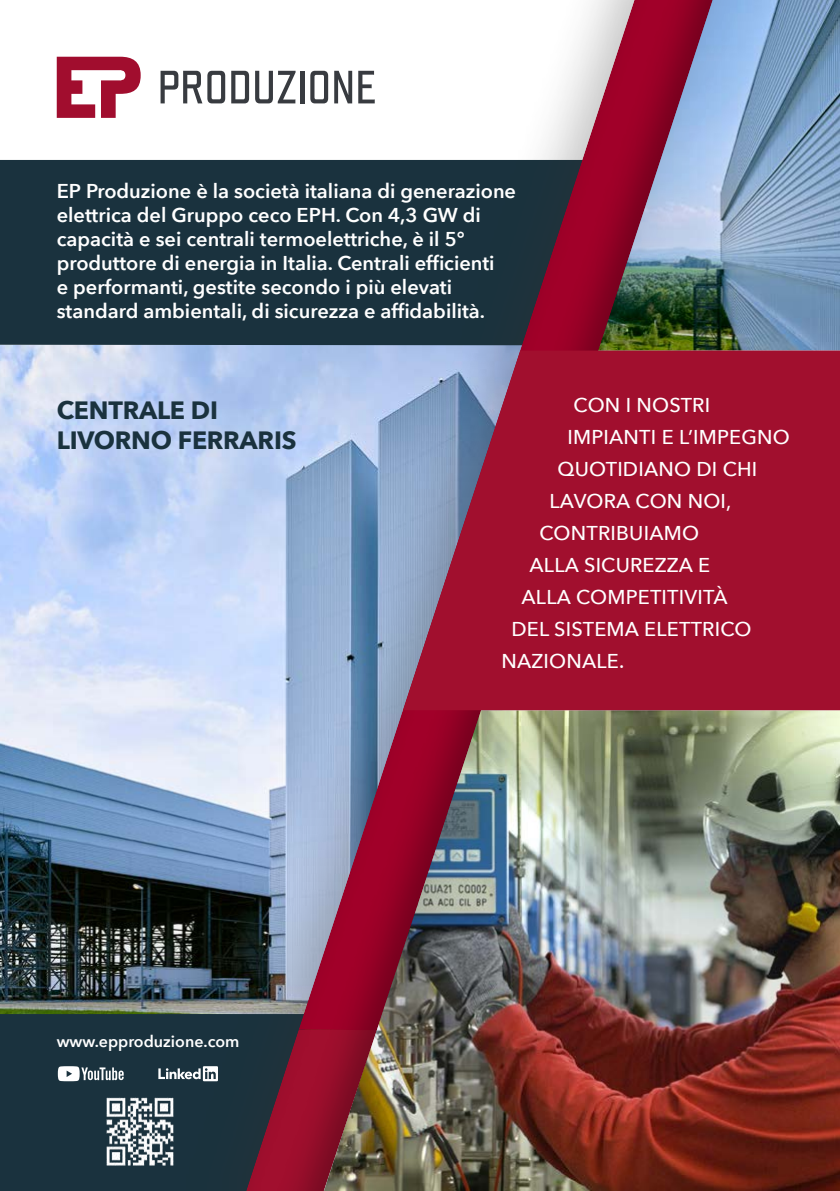
<style>
.page{position:relative;width:840px;height:1191px;background:#fff}
.page>*{position:absolute;margin:0;border:0;box-sizing:border-box;transform-origin:0 0}
.t1{font:700 25px/30px "Avenir Next";letter-spacing:-.01em;color:#1a323e}
.t2{font:600 20px/24px "Avenir Next";color:#fff}
.t3{font:500 20px "Avenir Next";letter-spacing:.01em;color:#fff}
.t4{font:600 16px "Avenir Next";color:#fff}
</style>
<div class="page">
<img style="left:0;top:345px;width:175px;height:669px">
<img style="left:757px;top:710px;width:82px;height:481px">
<img style="left:757px;top:0;width:82px;height:350px">
<div style="left:0;top:160px;width:175px;height:185px;background:#1a323e"></div>
<svg style="left:57px;top:57px;width:84px;height:61px"></svg>
<svg style="left:160px;top:71px;width:15px;height:32px"></svg>
<div style="left:0;top:1014px;width:175px;height:177px;background:#1a323e"></div>
<div style="left:175px;top:0;width:578px;height:1191px;background:#333;opacity:.3"></div>
<div style="left:202px;top:0;width:555px;height:1191px;background:#000;opacity:.3"></div>
<svg style="left:403px;top:350px;width:436px;height:360px;background:#9d2242"></svg>
<svg style="left:158px;top:1066px;width:60px;height:15px"></svg>
<svg style="left:58px;top:1066px;width:66px;height:15px"></svg>
<img style="left:105px;top:1097px;width:69px;height:68px">
<p class="t2" style="left:57px;top:179px;width:460px">EP Produzione è la società italiana di generazione elettrica del Gruppo ceco EPH. Con 4,3 GW di capacità e sei centrali termoelettriche, è il 5° produttore di energia in Italia. Centrali efficienti<br>e performanti, gestite secondo i più elevati standard ambientali, di sicurezza e affidabilità.</p>
<p class="t1" style="left:57px;top:394px;width:241px">CENTRALE DI<br>LIVORNO FERRARIS</p>
<p class="t3" style="left:573px;top:388px;width:138px">CON I NOSTRI</p>
<p class="t3" style="left:567px;top:420px;width:224px">IMPIANTI E L’IMPEGNO</p>
<p class="t3" style="left:557px;top:452px;width:201px">QUOTIDIANO DI CHI</p>
<p class="t3" style="left:549px;top:484px;width:183px">LAVORA CON NOI,</p>
<p class="t3" style="left:539px;top:516px;width:161px">CONTRIBUIAMO</p>
<p class="t3" style="left:529px;top:548px;width:182px">ALLA SICUREZZA E</p>
<p class="t3" style="left:521px;top:580px;width:208px">ALLA COMPETITIVITÀ</p>
<p class="t3" style="left:511px;top:612px;width:241px">DEL SISTEMA ELETTRICO</p>
<p class="t3" style="left:501px;top:644px;width:124px">NAZIONALE.</p>
<p class="t4" style="left:57px;top:1028px;width:184px">www.epproduzione.com</p>
</div>
